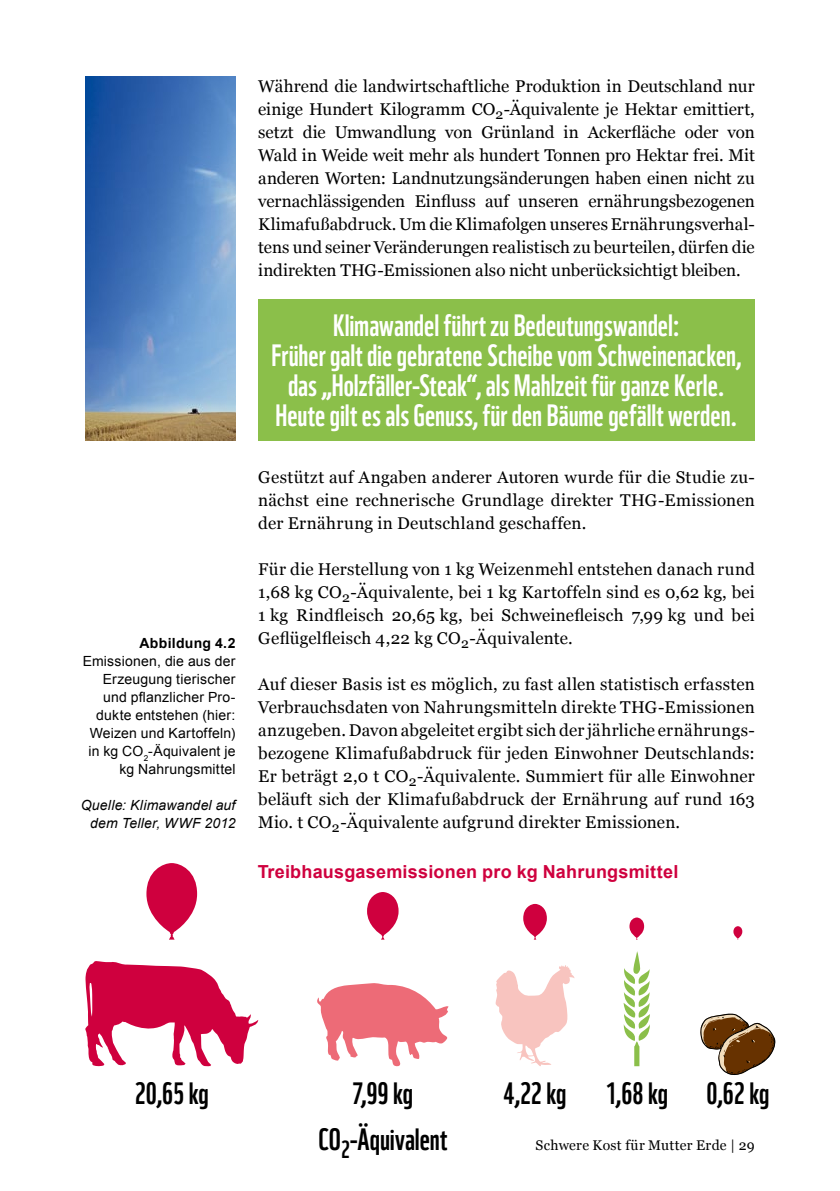
<style>
.page{position:relative;width:840px;height:1191px;background:#fff}
.page>*{position:absolute;margin:0;border:0;box-sizing:border-box;transform-origin:0 0}
.t1{font:30px/30px "WWF";letter-spacing:-.005em;color:#fff;text-align:center}
.t2{font:30px "WWF";color:#000}
.t3{font:700 18px "Arial";letter-spacing:.01em;color:#cf003e}
.t4{font:17px/23px "Georgia";letter-spacing:.01em;color:#000;text-align:justify}
.t5{font:14px/18px "Arial";letter-spacing:.015em;color:#000;text-align:right}
.t6{font:italic 14px/18px "Arial";letter-spacing:.015em;color:#000;text-align:right}
.t7{font:14px "Georgia";letter-spacing:.02em;color:#000}
.t8{font:700 14px "Arial";letter-spacing:.02em;color:#000}
</style>
<div class="page">
<img style="left:85px;top:77px;width:150px;height:364px">
<div style="left:258px;top:299px;width:496px;height:142px;background:#8bbf4a"></div>
<svg style="left:317px;top:983px;width:131px;height:83px"></svg>
<svg style="left:495px;top:965px;width:79px;height:101px"></svg>
<svg style="left:623px;top:951px;width:26px;height:115px"></svg>
<svg style="left:85px;top:961px;width:173px;height:105px"></svg>
<svg style="left:146px;top:863px;width:51px;height:76px"></svg>
<svg style="left:367px;top:892px;width:31px;height:47px"></svg>
<svg style="left:523px;top:904px;width:23px;height:35px"></svg>
<svg style="left:629px;top:917px;width:14px;height:22px"></svg>
<svg style="left:733px;top:926px;width:8px;height:13px"></svg>
<svg style="left:700px;top:1013px;width:75px;height:62px"></svg>
<p class="t8" style="left:139px;top:634px;width:97px">Abbildung 4.2</p>
<p class="t5" style="left:83px;top:652px;width:154px">Emissionen, die aus der<br>Erzeugung tierischer und pflanzlicher Pro&shy;dukte entstehen (hier:<br>Weizen und Kartoffeln) in kg CO<sub>2</sub>-Äquivalent je kg Nahrungsmittel</p>
<p class="t6" style="left:81px;top:796px;width:156px">Quelle: Klimawandel auf dem Teller, WWF 2012</p>
<p class="t4" style="left:258px;top:75px;width:498px">Während die landwirtschaftliche Produktion in Deutschland nur einige Hundert Kilogramm CO<sub>2</sub>-Äquivalente je Hektar emittiert, setzt die Umwandlung von Grünland in Ackerfläche oder von Wald in Weide weit mehr als hundert Tonnen pro Hektar frei. Mit anderen Worten: Landnutzungsänderungen haben einen nicht zu vernachlässigenden Einfluss auf unseren ernährungsbezogenen Klimafußabdruck. Um die Klimafolgen unseres Ernährungsverhal&shy;tens und seiner Veränderungen realistisch zu beurteilen, dürfen die indirekten THG-Emissionen also nicht unberücksichtigt bleiben.</p>
<h1 class="t1" style="left:271px;top:307px;width:471px">Klimawandel führt zu Bedeutungswandel:<br>Früher galt die gebratene Scheibe vom Schweinenacken, das „Holzfäller-Steak“, als Mahlzeit für ganze Kerle.<br>Heute gilt es als Genuss, für den Bäume gefällt werden.</h1>
<p class="t4" style="left:258px;top:466px;width:498px">Gestützt auf Angaben anderer Autoren wurde für die Studie zu&shy;nächst eine rechnerische Grundlage direkter THG-Emissionen der Ernährung in Deutschland geschaffen.</p>
<p class="t4" style="left:258px;top:558px;width:498px">Für die Herstellung von 1 kg Weizenmehl entstehen danach rund 1,68 kg CO<sub>2</sub>-Äquivalente, bei 1 kg Kartoffeln sind es 0,62 kg, bei 1 kg Rindfleisch 20,65 kg, bei Schweinefleisch 7,99 kg und bei Geflügelfleisch 4,22 kg CO<sub>2</sub>-Äquivalente.</p>
<p class="t4" style="left:258px;top:673px;width:498px">Auf dieser Basis ist es möglich, zu fast allen statistisch erfassten Verbrauchsdaten von Nahrungsmitteln direkte THG-Emissionen anzugeben. Davon abgeleitet ergibt sich der jährliche ernährungs&shy;bezogene Klimafußabdruck für jeden Einwohner Deutschlands:<br>Er beträgt 2,0 t CO<sub>2</sub>-Äquivalente. Summiert für alle Einwohner beläuft sich der Klimafußabdruck der Ernährung auf rund 163<br>Mio. t CO<sub>2</sub>-Äquivalente aufgrund direkter Emissionen.</p>
<p class="t3" style="left:257px;top:860px;width:422px">Treibhausgasemissionen pro kg Nahrungsmittel</p>
<h1 class="t2" style="left:135px;top:1069px;width:75px">20,65 kg</h1>
<h1 class="t2" style="left:352px;top:1070px;width:62px">7,99 kg</h1>
<h1 class="t2" style="left:503px;top:1070px;width:65px">4,22 kg</h1>
<h1 class="t2" style="left:605px;top:1070px;width:64px">1,68 kg</h1>
<h1 class="t2" style="left:706px;top:1070px;width:64px">0,62 kg</h1>
<p class="t7" style="left:535px;top:1137px;width:221px">Schwere Kost für Mutter Erde | 29</p>
<h1 class="t2" style="left:318px;top:1116px;width:130px">CO<sub>2</sub>-Äquivalent</h1>
</div>
